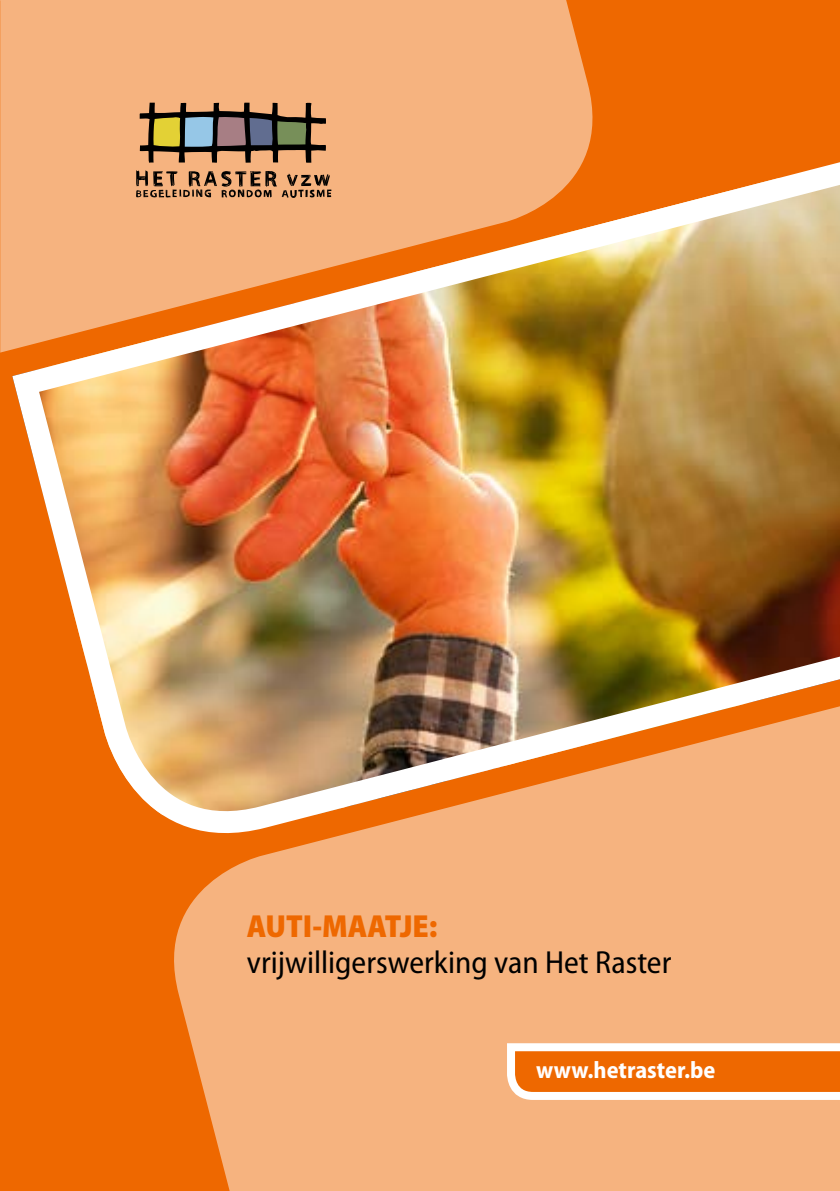
<style>
.page{position:relative;width:840px;height:1191px;background:#fff}
.page>*{position:absolute;margin:0;border:0;box-sizing:border-box;transform-origin:0 0}
.t1{font:semi-condensed 32px "Myriad Pro";color:#000}
.t2{font:900 semi-condensed 32px "Myriad Pro";color:#ee6800}
.t3{font:700 semi-condensed 24px "Myriad Pro";color:#fff}
</style>
<div class="page">
<div style="left:0;top:0;width:839px;height:1191px;background:#ee6800"></div>
<div style="left:0;top:0;width:593px;height:140px;background:#f6b37f"></div>
<div style="left:174px;top:847px;width:665px;height:344px;background:#f6b37f"></div>
<svg style="left:502px;top:1039px;width:337px;height:65px"></svg>
<img style="left:0;top:140px;width:839px;height:707px">
<svg style="left:140px;top:103px;width:186px;height:60px;background:#897357"></svg>
<svg style="left:136px;top:170px;width:195px;height:28px;background:#ac7d59"></svg>
<p class="t2" style="left:247px;top:905px;width:192px">AUTI-MAATJE:</p>
<p class="t1" style="left:247px;top:943px;width:425px">vrijwilligerswerking van Het Raster</p>
<p class="t3" style="left:535px;top:1054px;width:181px">www.hetraster.be</p>
</div>
